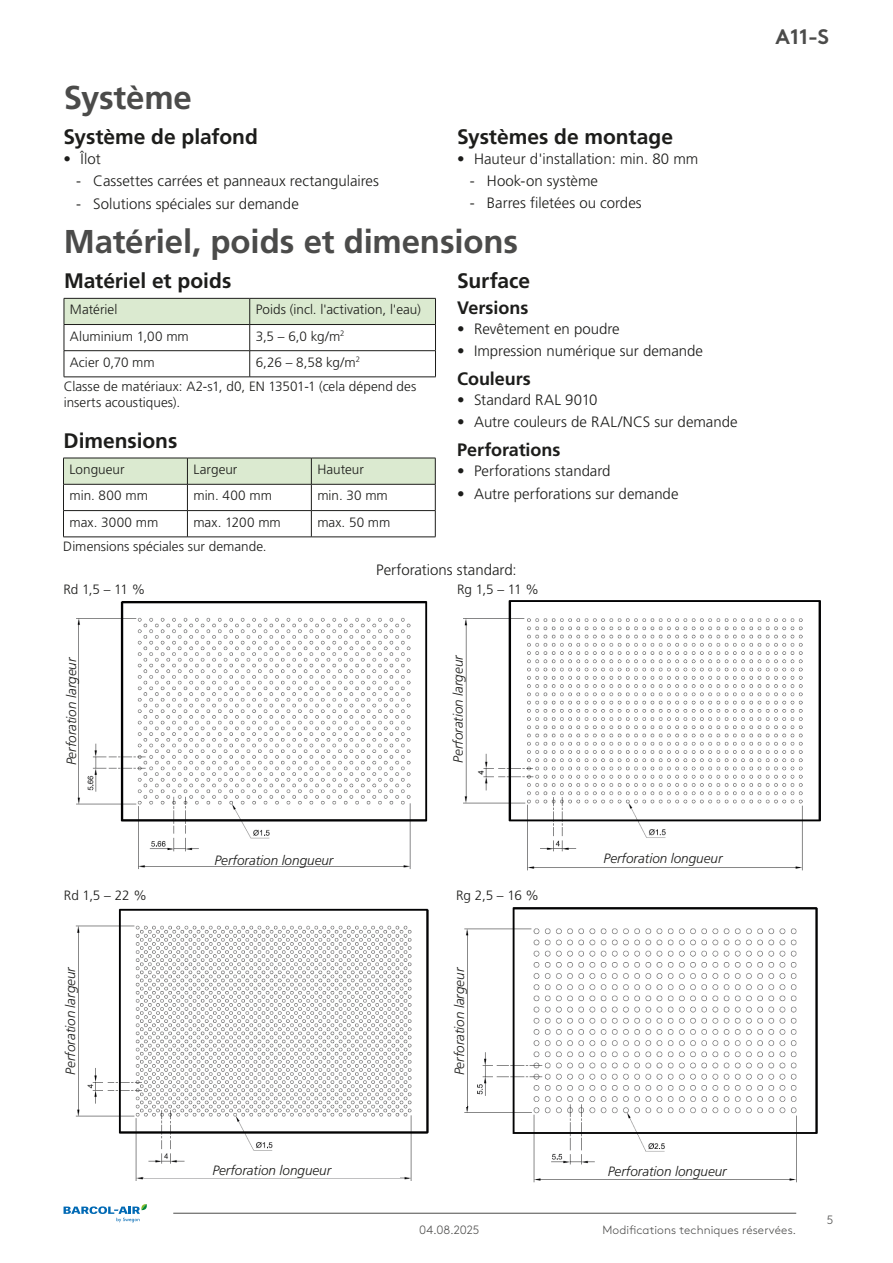
<style>
.page{position:relative;width:893px;height:1263px;background:#fff}
.page>*{position:absolute;margin:0;border:0;box-sizing:border-box;transform-origin:0 0}
.t1{font:700 33px "Frutiger LT Pro";letter-spacing:-.005em;color:#4b4b4a}
.t2{font:700 21px "Frutiger LT Pro";letter-spacing:-.005em;color:#1d1d1b}
.t3{font:700 21px "Swegon Brown";color:#4b4b4a}
.t4{font:700 18px "Frutiger LT Pro";color:#1d1d1b}
.t5{font:300 15px "Frutiger LT Pro";color:#1d1d1b}
.t6{font:300 13.5px/24.3px "Frutiger LT Pro";color:#1d1d1b}
.t7{font:italic 300 13.5px "Frutiger LT Pro";color:#1d1d1b}
.t8{font:300 12px "Swegon Brown";letter-spacing:.01em;color:#4b4b4a}
</style>
<div class="page">
<hr style="left:173px;top:1213px;width:623px;height:1px;background:#4b4b4a">
<svg style="left:64px;top:1204px;width:83px;height:18px"></svg>
<svg style="left:64px;top:298px;width:372px;height:79px"></svg>
<hr style="left:64px;top:377px;width:186px;height:1px;background:#1d1d1b">
<hr style="left:250px;top:377px;width:186px;height:1px;background:#1d1d1b">
<svg style="left:63px;top:458px;width:373px;height:79px"></svg>
<hr style="left:63px;top:537px;width:124px;height:1px;background:#1d1d1b">
<hr style="left:187px;top:537px;width:124px;height:1px;background:#1d1d1b">
<hr style="left:311px;top:537px;width:124px;height:1px;background:#1d1d1b">
<img style="left:75px;top:908px;width:354px;height:272px">
<div style="left:144px;top:1165px;width:255px;height:12px;background:#fff"></div>
<div style="left:65px;top:936px;width:12px;height:170px;background:#fff"></div>
<img style="left:76px;top:601px;width:352px;height:268px">
<div style="left:146px;top:854px;width:256px;height:11px;background:#fff"></div>
<div style="left:66px;top:630px;width:12px;height:163px;background:#fff"></div>
<img style="left:464px;top:907px;width:354px;height:276px">
<div style="left:548px;top:1166px;width:238px;height:11px;background:#fff"></div>
<div style="left:454px;top:936px;width:12px;height:171px;background:#fff"></div>
<img style="left:463px;top:600px;width:358px;height:271px">
<div style="left:535px;top:853px;width:256px;height:12px;background:#fff"></div>
<div style="left:453px;top:627px;width:12px;height:164px;background:#fff"></div>
<h1 class="t1" style="left:64px;top:77px;width:130px">Système</h1>
<h2 class="t2" style="left:457px;top:124px;width:217px">Systèmes de montage</h2>
<p class="t5" style="left:457px;top:150px;width:243px">• Hauteur d'installation: min. 80 mm</p>
<p class="t5" style="left:470px;top:172px;width:130px">- Hook-on système</p>
<p class="t5" style="left:470px;top:194px;width:173px">- Barres filetées ou cordes</p>
<h2 class="t2" style="left:64px;top:124px;width:196px">Système de plafond</h2>
<p class="t5" style="left:64px;top:150px;width:39px">• Îlot</p>
<p class="t5" style="left:76px;top:172px;width:304px">- Cassettes carrées et panneaux rectangulaires</p>
<p class="t5" style="left:76px;top:195px;width:224px">- Solutions spéciales sur demande</p>
<h1 class="t1" style="left:64px;top:222px;width:456px">Matériel, poids et dimensions</h1>
<h2 class="t2" style="left:64px;top:268px;width:169px">Matériel et poids</h2>
<p class="t6" style="left:70px;top:298px;width:49px">Matériel</p>
<p class="t6" style="left:256px;top:298px;width:167px">Poids (incl. l'activation, l'eau)</p>
<p class="t6" style="left:70px;top:324px;width:120px">Aluminium 1,00 mm</p>
<p class="t6" style="left:256px;top:324px;width:90px">3,5 – 6,0 kg/m<sup>2</sup></p>
<p class="t6" style="left:70px;top:350px;width:86px">Acier 0,70 mm</p>
<p class="t6" style="left:64px;top:350px;width:354px;text-indent:192px">6,26 – 8,58 kg/m<sup>2<br></sup>Classe de matériaux: A2-s1, d0, EN 13501-1 (cela dépend des</p>
<p class="t6" style="left:64px;top:391px;width:118px">inserts acoustiques).</p>
<h2 class="t2" style="left:63px;top:428px;width:115px">Dimensions</h2>
<p class="t6" style="left:70px;top:457px;width:57px">Longueur</p>
<p class="t6" style="left:193px;top:457px;width:45px">Largeur</p>
<p class="t6" style="left:317px;top:457px;width:48px">Hauteur</p>
<p class="t6" style="left:69px;top:484px;width:80px">min. 800 mm</p>
<p class="t6" style="left:193px;top:484px;width:80px">min. 400 mm</p>
<p class="t6" style="left:317px;top:484px;width:72px">min. 30 mm</p>
<p class="t6" style="left:69px;top:510px;width:90px">max. 3000 mm</p>
<p class="t6" style="left:193px;top:510px;width:89px">max. 1200 mm</p>
<p class="t6" style="left:317px;top:510px;width:75px">max. 50 mm</p>
<p class="t6" style="left:63px;top:534px;width:205px">Dimensions spéciales sur demande.</p>
<h2 class="t2" style="left:457px;top:268px;width:74px">Surface</h2>
<p class="t4" style="left:457px;top:297px;width:73px">Versions</p>
<p class="t5" style="left:457px;top:320px;width:164px">• Revêtement en poudre</p>
<p class="t5" style="left:457px;top:342px;width:247px">• Impression numérique sur demande</p>
<p class="t4" style="left:457px;top:368px;width:75px">Couleurs</p>
<p class="t5" style="left:457px;top:391px;width:142px">• Standard RAL 9010</p>
<p class="t5" style="left:457px;top:414px;width:282px">• Autre couleurs de RAL/NCS sur demande</p>
<p class="t4" style="left:457px;top:439px;width:105px">Perforations</p>
<p class="t5" style="left:457px;top:462px;width:155px">• Perforations standard</p>
<p class="t5" style="left:457px;top:485px;width:223px">• Autre perforations sur demande</p>
<p class="t6" style="left:64px;top:577px;width:83px">Rd 1,5 – 11 %</p>
<p class="t7" style="left:63px;top:765px;width:110px;rotate:-90deg">Perforation largeur</p>
<p class="t6" style="left:64px;top:883px;width:85px">Rd 1,5 – 22 %</p>
<p class="t7" style="left:63px;top:1075px;width:110px;rotate:-90deg">Perforation largeur</p>
<p class="t7" style="left:215px;top:852px;width:120px">Perforation longueur</p>
<p class="t7" style="left:212px;top:1163px;width:120px">Perforation longueur</p>
<p class="t5" style="left:376px;top:561px;width:142px">Perforations standard:</p>
<p class="t6" style="left:457px;top:577px;width:83px">Rg 1,5 – 11 %</p>
<p class="t7" style="left:450px;top:763px;width:110px;rotate:-90deg">Perforation largeur</p>
<p class="t6" style="left:456px;top:883px;width:85px">Rg 2,5 – 16 %</p>
<p class="t7" style="left:452px;top:1075px;width:110px;rotate:-90deg">Perforation largeur</p>
<p class="t7" style="left:604px;top:851px;width:120px">Perforation longueur</p>
<p class="t7" style="left:608px;top:1163px;width:120px">Perforation longueur</p>
<h2 class="t3" style="left:775px;top:20px;width:55px">A11-S</h2>
<p class="t8" style="left:419px;top:1221px;width:62px">04.08.2025</p>
<p class="t8" style="left:602px;top:1221px;width:195px">Modifications techniques réservées.</p>
<p class="t8" style="left:827px;top:1211px;width:8px">5</p>
</div>
